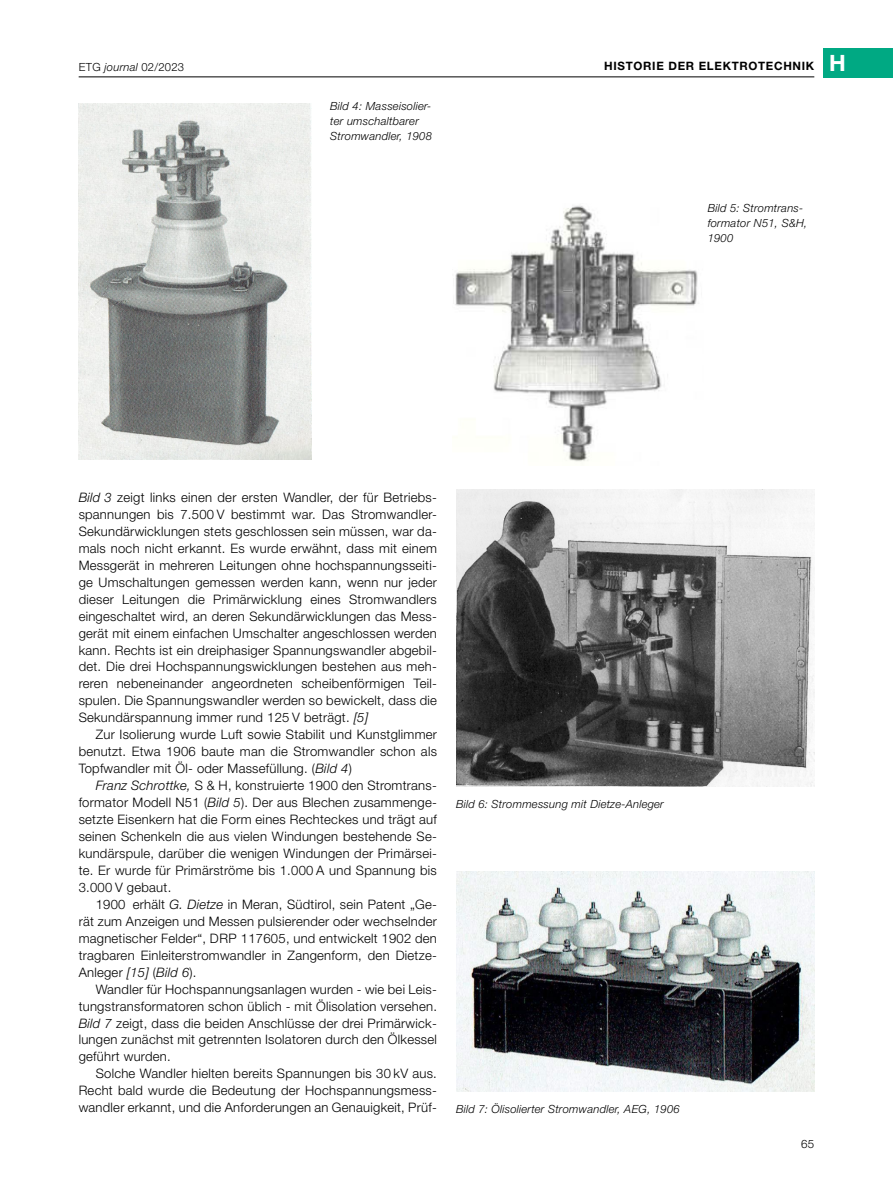
<style>
.page{position:relative;width:893px;height:1191px;background:#fff}
.page>*{position:absolute;margin:0;border:0;box-sizing:border-box;transform-origin:0 0}
.t1{font:300 13.05px/17px "Helvetica Neue LT Std";letter-spacing:.02em;color:#000;text-align:justify}
.t2{font:700 11.55px "Helvetica Neue LT Std";letter-spacing:.06em;color:#000}
.t3{font:300 11.55px "Helvetica Neue LT Std";color:#000}
.t4{font:italic 300 11.25px/15.1px "Helvetica Neue LT Std";letter-spacing:.02em;color:#000}
.t5{font:300 11.25px "Helvetica Neue LT Std";letter-spacing:.02em;color:#000}
.s1{font-style:italic}
.s2{font-size:22.5px;color:#fff}
</style>
<div class="page">
<hr style="left:79px;top:76px;width:735px;height:1px;background:#000">
<div style="left:823px;top:48px;width:70px;height:29px;background:#00a983"></div>
<img style="left:78px;top:103px;width:233px;height:356px">
<img style="left:455px;top:205px;width:243px;height:257px">
<img style="left:456px;top:489px;width:358px;height:298px">
<img style="left:456px;top:871px;width:358px;height:220px">
<p class="t5" style="left:79px;top:60px;width:107px">ETG <span class="s1">journal</span> 02/2023</p>
<p class="t4" style="left:330px;top:98px;width:103px">Bild 4: Masseisolier&shy;ter umschaltbarer<br>Stromwandler, 1908</p>
<p class="t2" style="left:604px;top:58px;width:243px">HISTORIE DER ELEKTROTECHNIK <span class="s2">H</span></p>
<p class="t4" style="left:708px;top:200px;width:101px">Bild 5: Stromtrans&shy;formator N51, S&amp;H,<br>1900</p>
<p class="t1" style="left:79px;top:488px;width:360px;text-align:left"><span class="s1">Bild 3</span> zeigt links einen der ersten Wandler, der für Betriebs&shy;spannungen bis 7.500 V bestimmt war. Das Stromwandler-Sekundärwicklungen stets geschlossen sein müssen, war da&shy;mals noch nicht erkannt. Es wurde erwähnt, dass mit einem Messgerät in mehreren Leitungen ohne hochspannungsseiti&shy;ge Umschaltungen gemessen werden kann, wenn nur jeder dieser Leitungen die Primärwicklung eines Stromwandlers eingeschaltet wird, an deren Sekundärwicklungen das Mess&shy;gerät mit einem einfachen Umschalter angeschlossen werden kann. Rechts ist ein dreiphasiger Spannungswandler abgebil&shy;det. Die drei Hochspannungswicklungen bestehen aus meh&shy;reren nebeneinander angeordneten scheibenförmigen Teil&shy;spulen. Die Spannungswandler werden so bewickelt, dass die Sekundärspannung immer rund 125 V beträgt. <span class="s1">[5]</span></p>
<p class="t1" style="left:79px;top:726px;width:360px;text-indent:17px">Zur Isolierung wurde Luft sowie Stabilit und Kunstglimmer benutzt. Etwa 1906 baute man die Stromwandler schon als Topfwandler mit Öl- oder Massefüllung. (<span class="s1">Bild 4</span>)</p>
<p class="t1" style="left:79px;top:776px;width:360px;text-indent:17px"><span class="s1">Franz Schrottke,</span> S &amp; H, konstruierte 1900 den Stromtrans&shy;formator Modell N51 (<span class="s1">Bild 5</span>). Der aus Blechen zusammenge&shy;setzte Eisenkern hat die Form eines Rechteckes und trägt auf seinen Schenkeln die aus vielen Windungen bestehende Se&shy;kundärspule, darüber die wenigen Windungen der Primärsei&shy;te. Er wurde für Primärströme bis 1.000 A und Spannung bis 3.000 V gebaut.</p>
<p class="t1" style="left:79px;top:895px;width:360px;text-indent:17px">1900 erhält <span class="s1">G. Dietze</span> in Meran, Südtirol, sein Patent „Ge&shy;rät zum Anzeigen und Messen pulsierender oder wechselnder magnetischer Felder“, DRP 117605, und entwickelt 1902 den tragbaren Einleiterstromwandler in Zangenform, den Dietze-Anleger <span class="s1">[15]</span> (<span class="s1">Bild 6</span>).</p>
<p class="t1" style="left:79px;top:980px;width:360px;text-indent:17px">Wandler für Hochspannungsanlagen wurden - wie bei Leis&shy;tungstransformatoren schon üblich - mit Ölisolation versehen.<br><span class="s1">Bild 7</span> zeigt, dass die beiden Anschlüsse der drei Primärwick&shy;lungen zunächst mit getrennten Isolatoren durch den Ölkessel geführt wurden.</p>
<p class="t1" style="left:79px;top:1065px;width:360px;text-indent:17px">Solche Wandler hielten bereits Spannungen bis 30 kV aus.<br>Recht bald wurde die Bedeutung der Hochspannungsmess&shy;wandler erkannt, und die Anforderungen an Genauigkeit, Prüf-</p>
<p class="t4" style="left:456px;top:796px;width:209px">Bild 6: Strommessung mit Dietze-Anleger</p>
<p class="t4" style="left:456px;top:1101px;width:225px">Bild 7: Ölisolierter Stromwandler, AEG, 1906</p>
<p class="t3" style="left:801px;top:1137px;width:15px">65</p>
</div>
